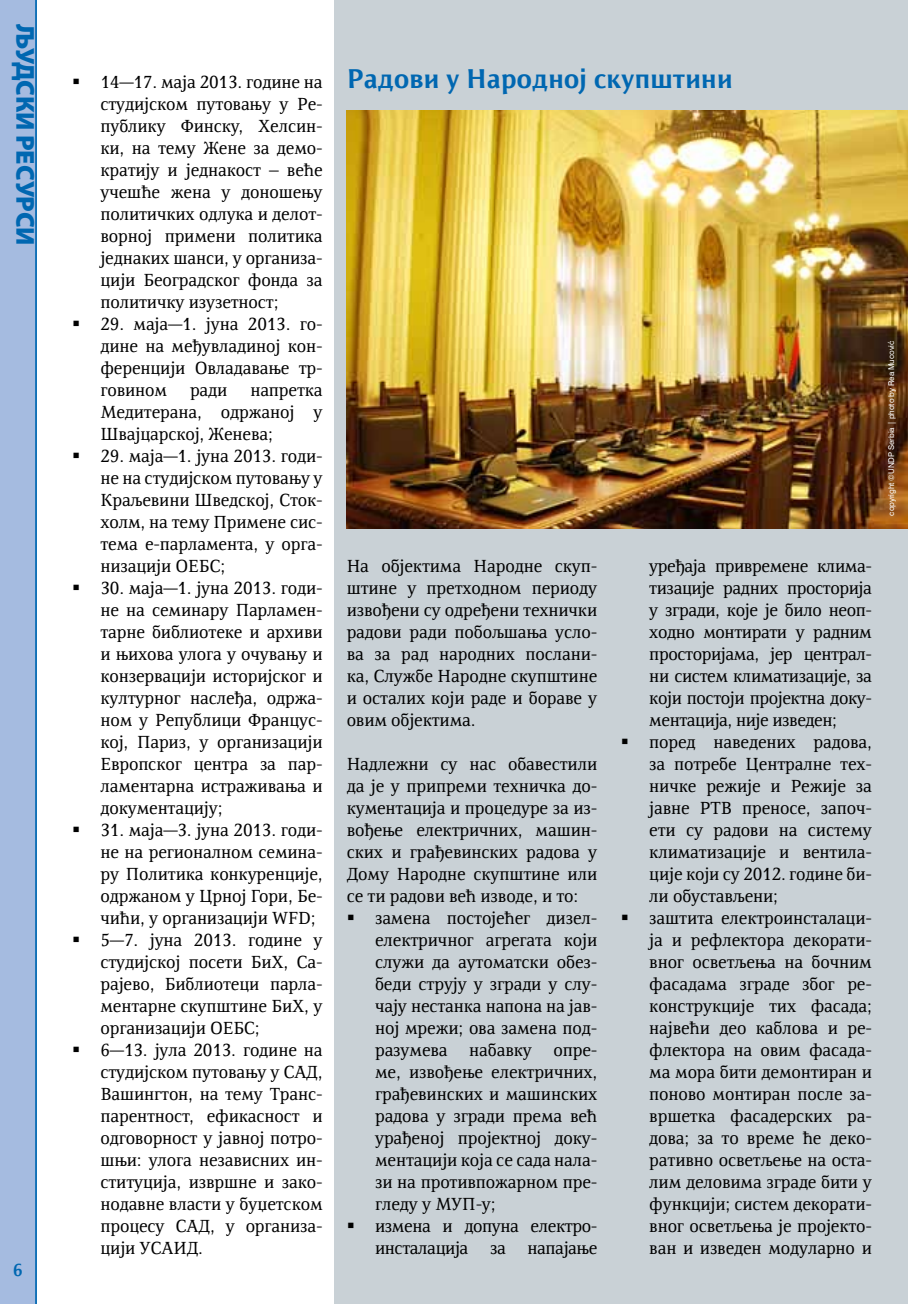
<style>
.page{position:relative;width:908px;height:1304px;background:#fff}
.page>*{position:absolute;margin:0;border:0;box-sizing:border-box;transform-origin:0 0}
.t1{font:700 28px "Resavska BG Sans";letter-spacing:-.01em;color:#0067b1}
.t2{font:900 26px "Myriad Pro";letter-spacing:-.005em;color:#0067b1}
.t3{font:18px/22px "Resavska BG";letter-spacing:-.01em;color:#000;text-align:justify}
.t4{font:700 18px "Resavska BG Sans";color:#0067b1}
.t5{font:8px "Swiss 721 BT";letter-spacing:-.01em;color:#fff}
</style>
<div class="page">
<div style="left:0;top:0;width:36px;height:1304px;background:#a5bbe0"></div>
<hr style="left:35px;top:0;width:2px;height:1304px;background:#0067b1">
<div style="left:334px;top:0;width:573px;height:1304px;background:#c9d1d6"></div>
<img style="left:346px;top:110px;width:561px;height:418px">
<h2 class="t2" style="left:43px;top:24px;width:223px;rotate:90deg">људски ресурси</h2>
<p class="t4" style="left:13px;top:1260px;width:12px">6</p>
<p class="t3" style="left:100px;top:71px;width:224px">14—17. маја 2013. године на студијском путовању у Ре&shy;публику Финску, Хелсин&shy;ки, на тему Жене за демо&shy;кратију и једнакост – веће учешће жена у доношењу политичких одлука и делот&shy;ворној примени политика једнаких шанси, у организа&shy;цији Београдског фонда за политичку изузетност;</p>
<p class="t3" style="left:100px;top:313px;width:224px">29. маја—1. јуна 2013. го&shy;дине на међувладиној кон&shy;ференцији Овладавање тр&shy;говином</p>
<p class="t3" style="left:100px;top:379px;width:224px;text-indent:150px">напретка Медитерана, одржаној у Швајцарској, Женева;</p>
<p class="t3" style="left:100px;top:445px;width:224px">29. маја—1. јуна 2013. годи&shy;не на студијском путовању у Краљевини Шведској, Сток&shy;холм, на тему Примене сис&shy;тема е-парламента, у орга&shy;низацији ОЕБС;</p>
<p class="t3" style="left:100px;top:577px;width:224px">30. маја—1. јуна 2013. годи&shy;не на семинару Парламен&shy;тарне библиотеке и архиви и њихова улога у очувању и конзервацији историјског и културног наслеђа, одржа&shy;ном у Републици Францус&shy;кој, Париз, у организацији Европског центра за пар&shy;ламентарна истраживања и документацију;</p>
<p class="t3" style="left:100px;top:819px;width:224px;text-align:left">31. маја—3. јуна 2013. годи&shy;не на регионалном семина&shy;ру Политика конкуренције, одржаном у Црној Гори, Бе&shy;чићи, у организацији WFD;<br>5—7. јуна 2013. године у студијској посети БиХ, Са&shy;рајево, Библиотеци парла&shy;ментарне скупштине БиХ, у организацији ОЕБС;<br>6—13. јула 2013. године на студијском путовању у САД,<br>Вашингтон, на тему Tранс&shy;парентност, ефикасност и одговорност у јавној потро&shy;шњи: улога независних ин&shy;ституција, извршне и зако&shy;нодавне власти у буџетском процесу САД, у организа&shy;цији УСАИД.</p>
<p class="t3" style="left:190px;top:379px;width:39px">ради</p>
<h1 class="t1" style="left:346px;top:63px;width:387px">Радови у Народној скупштини</h1>
<p class="t3" style="left:346px;top:555px;width:252px">На објектима Народне скуп&shy;штине у претходном периоду извођени су одређени технички радови ради побољшања усло&shy;ва за рад народних послани&shy;ка, Службе Народне скупштине и осталих који раде и бораве у овим објектима.</p>
<p class="t3" style="left:346px;top:753px;width:252px">Надлежни су нас обавестили да је у припреми техничка до&shy;кументација и процедуре за из&shy;вођење електричних, машин&shy;ских и грађевинских радова у Дому Народне скупштине или се ти радови већ изводе, и то:</p>
<p class="t3" style="left:375px;top:907px;width:224px;text-align:left">замена постојећег дизел&shy;електричног агрегата који служи да аутоматски обез&shy;беди струју у згради у слу&shy;чају нестанка напона на јав&shy;ној мрежи; ова замена под&shy;разумева набавку опре&shy;ме, извођење електричних, грађевинских и машинских радова у згради према већ урађеној пројектној доку&shy;ментацији која се сада нала&shy;зи на противпожарном пре&shy;гледу у МУП-у;<br>изменa и допунa електро&shy;инсталација за напајање</p>
<p class="t5" style="left:886px;top:516px;width:176px;rotate:-90deg">copyright ©UNDP Serbia | photo by Rea Mucović</p>
<p class="t3" style="left:649px;top:555px;width:224px;text-align:left">уређаја привремене клима&shy;тизације радних просторија у згради, које је било неоп&shy;ходно монтирати у радним просторијама, јер централ&shy;ни систем климатизације, за који постоји пројектна доку&shy;ментација, није изведен; поред наведених радова, за потребе Централне тех&shy;ничке режије и Режије за јавне РТВ преносе, започ&shy;ети су радови на систему климатизације и вентила&shy;ције који су 2012. године би&shy;ли обустављени;<br>заштитa електроинсталаци&shy;ја и рефлектора декорати&shy;вног осветљења на бочним фасадама зграде због ре&shy;конструкције тих фасада; највећи део каблова и ре&shy;флектора на овим фасада&shy;ма мора бити демонтиран и поново монтиран после за&shy;вршетка фасадерских ра&shy;дова; за то време ће деко&shy;ративно осветљење на оста&shy;лим деловима зграде бити у функцији; систем декорати&shy;вног осветљења је пројекто&shy;ван и изведен модуларно и</p>
</div>
